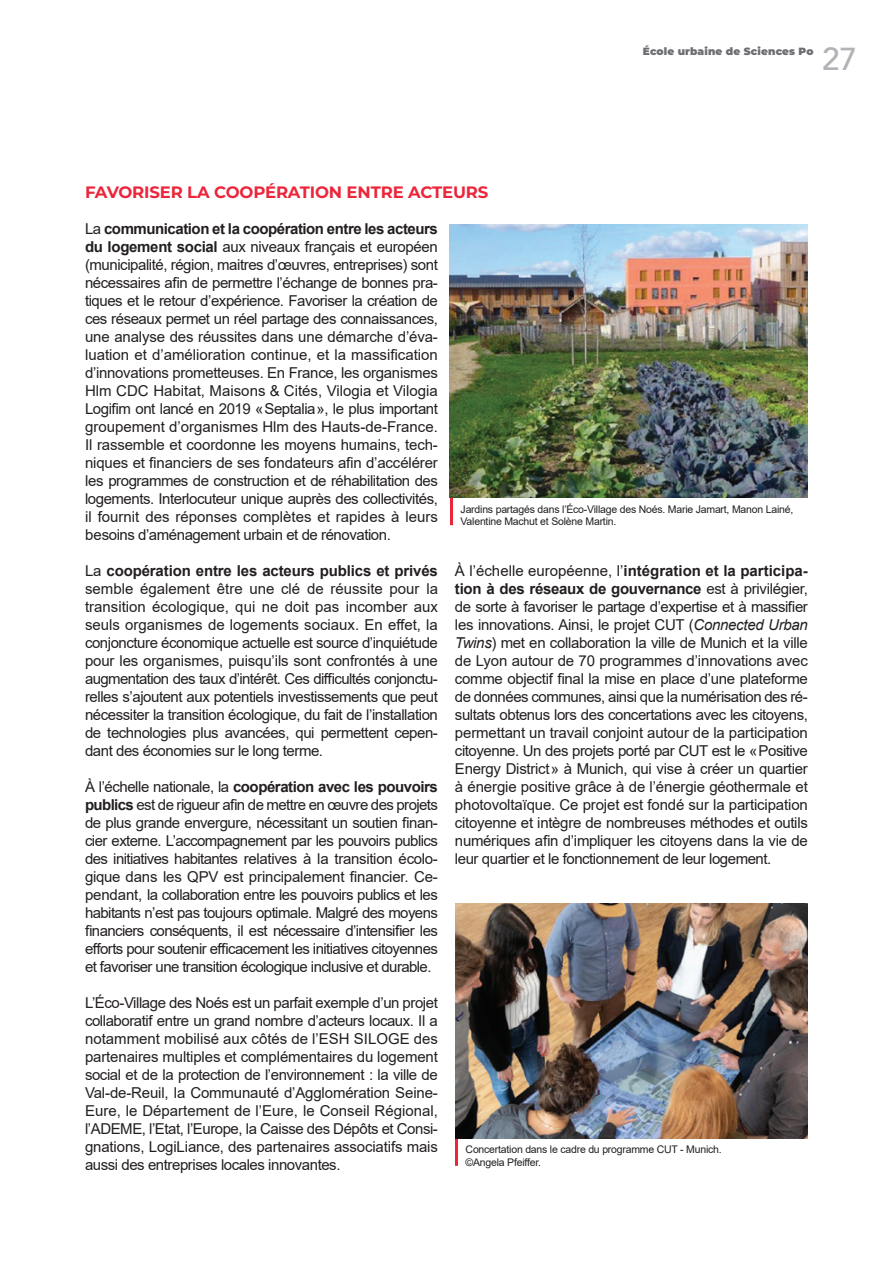
<style>
.page{position:relative;width:893px;height:1263px;background:#fff}
.page>*{position:absolute;margin:0;border:0;box-sizing:border-box;transform-origin:0 0}
.t1{font:500 31.5px "Avenir LT Std";color:#b2b3b7}
.t2{font:700 16.5px "Montserrat";letter-spacing:-.01em;color:#ed253a}
.t3{font:15px/18px "Arial";letter-spacing:-.03em;color:#231f20;text-align:justify}
.t4{font:10.5px/12.6px "Arial";letter-spacing:-.02em;color:#231f20}
.t5{font:900 10.5px "Montserrat";letter-spacing:.015em;color:#6c6d70}
.s1{font-weight:700}
.s2{font-style:italic}
</style>
<div class="page">
<hr style="left:450px;top:497px;width:3px;height:28px;background:#ed253a">
<img style="left:450px;top:224px;width:358px;height:273px">
<hr style="left:455px;top:1138px;width:3px;height:28px;background:#ed253a">
<img style="left:455px;top:903px;width:353px;height:235px">
<p class="t5" style="left:643px;top:43px;width:172px">École urbaine de Sciences Po</p>
<h1 class="t1" style="left:822px;top:40px;width:37px">27</h1>
<p class="t2" style="left:85px;top:180px;width:405px">FAVORISER LA COOPÉRATION ENTRE ACTEURS</p>
<p class="t3" style="left:85px;top:220px;width:354px">La <span class="s1">communication et la coopération entre les acteurs du logement social</span> aux niveaux français et européen (municipalité, région, maitres d’œuvres, entreprises) sont nécessaires afin de permettre l’échange de bonnes pra&shy;tiques et le retour d’expérience. Favoriser la création de ces réseaux permet un réel partage des connaissances, une analyse des réussites dans une démarche d’éva&shy;luation et d’amélioration continue, et la massification d’innovations prometteuses. En France, les organismes Hlm CDC Habitat, Maisons &amp; Cités, Vilogia et Vilogia Logifim ont lancé en 2019 «Septalia», le plus important groupement d’organismes Hlm des Hauts-de-France.<br>Il rassemble et coordonne les moyens humains, tech&shy;niques et financiers de ses fondateurs afin d’accélérer les programmes de construction et de réhabilitation des logements. Interlocuteur unique auprès des collectivités, il fournit des réponses complètes et rapides à leurs besoins d’aménagement urbain et de rénovation.</p>
<p class="t3" style="left:85px;top:562px;width:354px">La <span class="s1">coopération entre les acteurs publics et privés </span>semble également être une clé de réussite pour la transition écologique, qui ne doit pas incomber aux seuls organismes de logements sociaux. En effet, la conjoncture économique actuelle est source d’inquiétude pour les organismes, puisqu’ils sont confrontés à une augmentation des taux d’intérêt. Ces difficultés conjonctu&shy;relles s’ajoutent aux potentiels investissements que peut nécessiter la transition écologique, du fait de l’installation de technologies plus avancées, qui permettent cepen&shy;dant des économies sur le long terme.</p>
<p class="t3" style="left:85px;top:778px;width:354px">À l’échelle nationale, la <span class="s1">coopération avec les pouvoirs publics</span> est de rigueur afin de mettre en œuvre des projets de plus grande envergure, nécessitant un soutien finan&shy;cier externe. L’accompagnement par les pouvoirs publics des initiatives habitantes relatives à la transition écolo&shy;gique dans les QPV est principalement financier. Ce&shy;pendant, la collaboration entre les pouvoirs publics et les habitants n’est pas toujours optimale. Malgré des moyens financiers conséquents, il est nécessaire d’intensifier les efforts pour soutenir efficacement les initiatives citoyennes et favoriser une transition écologique inclusive et durable.</p>
<p class="t3" style="left:85px;top:994px;width:354px">L’Éco-Village des Noés est un parfait exemple d’un projet collaboratif entre un grand nombre d’acteurs locaux. Il a notamment mobilisé aux côtés de l’ESH SILOGE des partenaires multiples et complémentaires du logement social et de la protection de l’environnement : la ville de Val-de-Reuil, la Communauté d’Agglomération Seine-Eure, le Département de l’Eure, le Conseil Régional, l’ADEME, l’Etat, l’Europe, la Caisse des Dépôts et Consi&shy;gnations, LogiLiance, des partenaires associatifs mais aussi des entreprises locales innovantes.</p>
<p class="t4" style="left:461px;top:503px;width:334px">Jardins partagés dans l’Éco-Village des Noés. Marie Jamart, Manon Lainé,<br>Valentine Machut et Solène Martin.</p>
<p class="t3" style="left:455px;top:562px;width:354px">À l’échelle européenne, l’<span class="s1">intégration et la participa&shy;tion à des réseaux de gouvernance</span> est à privilégier, de sorte à favoriser le partage d’expertise et à massifier les innovations. Ainsi, le projet CUT (<span class="s2">Connected Urban Twins</span>) met en collaboration la ville de Munich et la ville de Lyon autour de 70 programmes d’innovations avec comme objectif final la mise en place d’une plateforme de données communes, ainsi que la numérisation des ré&shy;sultats obtenus lors des concertations avec les citoyens, permettant un travail conjoint autour de la participation citoyenne. Un des projets porté par CUT est le «Positive Energy District» à Munich, qui vise à créer un quartier à énergie positive grâce à de l’énergie géothermale et photovoltaïque. Ce projet est fondé sur la participation citoyenne et intègre de nombreuses méthodes et outils numériques afin d’impliquer les citoyens dans la vie de leur quartier et le fonctionnement de leur logement.</p>
<p class="t4" style="left:466px;top:1143px;width:258px">Concertation dans le cadre du programme CUT - Munich. ©Angela Pfeiffer.</p>
</div>
